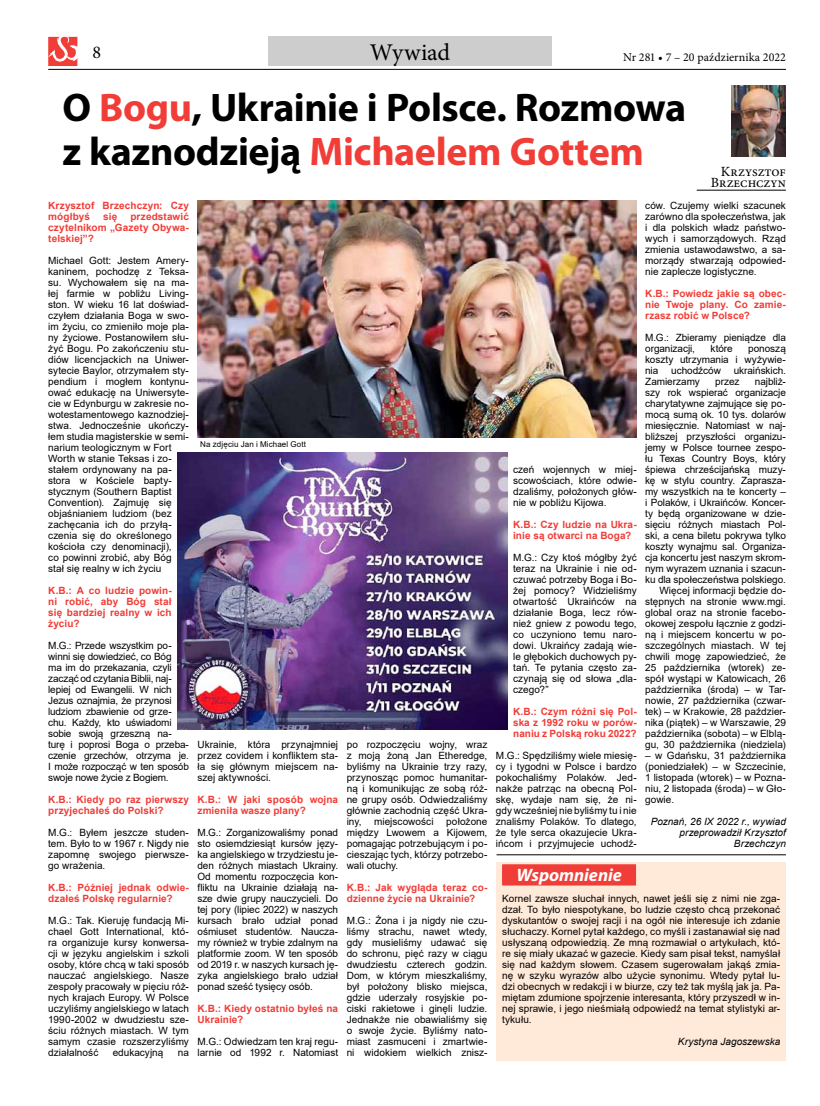
<style>
.page{position:relative;width:820px;height:1106px;background:#fff}
.page>*{position:absolute;margin:0;border:0;box-sizing:border-box;transform-origin:0 0}
.t1{font:700 40px/44px "Myriad Pro";letter-spacing:-.01em;color:#000}
.t2{font:24px "Minion Pro";color:#000}
.t3{font:italic 700 18px "Myriad Pro";color:#fff}
.t4{font:18px "Minion Pro";color:#000}
.t5{font:14px/11px "Minion Pro";letter-spacing:-.005em;color:#000;text-align:right}
.t6{font:12px "Minion Pro";color:#000}
.t7{font:10px/11px "Arial";color:#000;text-align:justify}
.t8{font:700 10px/11px "Arial";letter-spacing:.01em;color:#f13d37}
.t9{font:italic 10px/11px "Arial";color:#000;text-align:right}
.t10{font:8px "Arial";letter-spacing:.015em;color:#000}
.s1{color:#f13d37}
</style>
<div class="page">
<div style="left:268px;top:37px;width:283px;height:29px;background:#cecdcd"></div>
<img style="left:731px;top:85px;width:54px;height:72px">
<hr style="left:696px;top:190px;width:89px;height:1px;background:#000">
<img style="left:197px;top:200px;width:439px;height:238px">
<img style="left:177px;top:453px;width:330px;height:276px">
<div style="left:496px;top:862px;width:289px;height:198px;background:#ffe9d8"></div>
<div style="left:502px;top:865px;width:133px;height:20px;background:#f13d37"></div>
<div style="left:502px;top:864px;width:133px;height:20px;background:#f13d37"></div>
<hr style="left:496px;top:854px;width:289px;height:1px;background:#000">
<hr style="left:48px;top:69px;width:737px;height:1px;background:#000">
<svg style="left:48px;top:37px;width:29px;height:29px"></svg>
<h2 class="t2" style="left:369px;top:36px;width:82px">Wywiad</h2>
<h3 class="t4" style="left:92px;top:40px;width:10px">8</h3>
<p class="t6" style="left:623px;top:49px;width:164px">Nr 281 • 7 – 20 października 2022</p>
<h1 class="t1" style="left:62px;top:84px;width:625px">O <span class="s1">Bogu</span>, Ukrainie i Polsce. Rozmowa z kaznodzieją <span class="s1">Michaelem Gottem</span></h1>
<h3 class="t5" style="left:710px;top:166px;width:76px">Krzysztof<br>Brzechczyn</h3>
<p class="t8" style="left:48px;top:200px;width:142px">Krzysztof Brzechczyn: Czy mógłbyś</p>
<p class="t8" style="left:48px;top:211px;width:142px;text-align:justify;text-indent:82px">przedstawić czytelnikom „Gazety Obywa&shy;telskiej”?</p>
<p class="t7" style="left:48px;top:255px;width:142px;text-align:left">Michael Gott: Jestem Amery&shy;kaninem, pochodzę z Teksa&shy;su. Wychowałem się na ma&shy;łej farmie w pobliżu Living&shy;ston. W wieku 16 lat doświad&shy;czyłem działania Boga w swo&shy;im życiu, co zmieniło moje pla&shy;ny życiowe. Postanowiłem słu&shy;żyć Bogu. Po zakończeniu stu&shy;diów licencjackich na Uniwer&shy;sytecie Baylor, otrzymałem sty&shy;pendium i mogłem kontynu&shy;ować edukację na Uniwersyte&shy;cie w Edynburgu w zakresie no&shy;wotestamentowego kaznodziej&shy;stwa. Jednocześnie ukończy&shy;łem studia magisterskie w semi&shy;narium teologicznym w Fort<br>Worth w stanie Teksas i zo&shy;stałem ordynowany na pa&shy;stora w Kościele bapty&shy;stycznym (Southern Baptist<br>Convention). Zajmuję się objaśnianiem ludziom (bez zachęcania ich do przyłą&shy;czenia się do określonego kościoła czy denominacji),<br>co powinni zrobić, aby Bóg stał się realny w ich życiu</p>
<p class="t8" style="left:48px;top:585px;width:125px;text-align:justify">K.B.: A co ludzie powin&shy;ni robić, aby Bóg stał się bardziej realny w ich życiu?</p>
<p class="t7" style="left:48px;top:640px;width:142px;text-align:left">M.G.: Przede wszystkim po&shy;winni się dowiedzieć, co Bóg<br>ma im do przekazania, czyli zacząć od czytania Biblii, naj&shy;lepiej od Ewangelii. W nich<br>Jezus oznajmia, że przynosi ludziom zbawienie od grze&shy;chu. Każdy, kto uświadomi sobie swoją grzeszną na&shy;turę i poprosi Boga o przeba&shy;czenie grzechów, otrzyma je.<br>I może rozpocząć w ten sposób swoje nowe życie z Bogiem.</p>
<p class="t8" style="left:48px;top:794px;width:142px">K.B.: Kiedy po raz pierwszy przyjechałeś do Polski?</p>
<p class="t7" style="left:48px;top:827px;width:142px">M.G.: Byłem jeszcze studen&shy;tem. Było to w 1967 r. Nigdy nie zapomnę swojego pierwsze&shy;go wrażenia.</p>
<p class="t8" style="left:48px;top:882px;width:142px">K.B.: Później jednak odwie&shy;dzałeś Polskę regularnie?</p>
<p class="t7" style="left:48px;top:915px;width:142px">M.G.: Tak. Kieruję fundacją Mi&shy;chael Gott International, któ&shy;ra organizuje kursy konwersa&shy;cji w języku angielskim i szkoli osoby, które chcą w taki sposób nauczać angielskiego. Nasze zespoły pracowały w pięciu róż&shy;nych krajach Europy. W Polsce uczyliśmy angielskiego w latach 1990-2002 w dwudziestu sze&shy;ściu różnych miastach. W tym samym czasie rozszerzyliśmy działalność</p>
<p class="t8" style="left:103px;top:211px;width:16px">się</p>
<p class="t7" style="left:113px;top:1047px;width:52px">edukacyjną</p>
<p class="t7" style="left:178px;top:1047px;width:13px">na</p>
<p class="t10" style="left:200px;top:439px;width:107px">Na zdjęciu Jan i Michael Gott</p>
<p class="t7" style="left:197px;top:739px;width:142px">Ukrainie, która przynajmniej przez covidem i konfliktem sta&shy;ła się głównym miejscem na&shy;szej aktywności.</p>
<p class="t8" style="left:197px;top:794px;width:142px">K.B.: W jaki sposób wojna zmieniła wasze plany?</p>
<p class="t7" style="left:197px;top:827px;width:142px">M.G.: Zorganizowaliśmy ponad sto osiemdziesiąt kursów języ&shy;ka angielskiego w trzydziestu je&shy;den różnych miastach Ukrainy.<br>Od momentu rozpoczęcia kon&shy;fliktu na Ukrainie działają na&shy;sze dwie grupy nauczycieli. Do tej pory (lipiec 2022) w naszych kursach brało udział ponad ośmiuset studentów. Naucza&shy;my również w trybie zdalnym na platformie zoom. W ten sposób od 2019 r. w naszych kursach ję&shy;zyka angielskiego brało udział ponad sześć tysięcy osób.</p>
<p class="t8" style="left:197px;top:1003px;width:142px">K.B.: Kiedy ostatnio byłeś na<br>Ukrainie?</p>
<p class="t7" style="left:197px;top:1036px;width:142px">M.G.: Odwiedzam ten kraj regu&shy;larnie od 1992 r. Natomiast</p>
<p class="t7" style="left:346px;top:739px;width:142px">po rozpoczęciu wojny, wraz z moją żoną Jan Etheredge, byliśmy na Ukrainie trzy razy, przynosząc pomoc humanitar&shy;ną i komunikując ze sobą róż&shy;ne grupy osób. Odwiedzaliśmy głównie zachodnią część Ukra&shy;iny,</p>
<p class="t7" style="left:374px;top:816px;width:61px">miejscowości</p>
<p class="t7" style="left:346px;top:816px;width:142px;text-indent:99px">położone między Lwowem a Kijowem, pomagając potrzebującym i po&shy;cieszając tych, którzy potrzebo&shy;wali otuchy.</p>
<p class="t8" style="left:346px;top:882px;width:142px">K.B.: Jak wygląda teraz co&shy;dzienne życie na Ukrainie?</p>
<p class="t7" style="left:346px;top:915px;width:142px">M.G.: Żona i ja nigdy nie czu&shy;liśmy strachu, nawet wtedy, gdy musieliśmy udawać się do schronu, pięć razy w ciągu dwudziestu czterech godzin.<br>Dom, w którym mieszkaliśmy, był położony blisko miejsca, gdzie uderzały rosyjskie po&shy;ciski rakietowe i ginęli ludzie.<br>Jednakże nie obawialiśmy się o swoje życie. Byliśmy nato&shy;miast zasmuceni i zmartwie&shy;ni widokiem wielkich znisz-</p>
<p class="t7" style="left:513px;top:464px;width:125px">czeń wojennych w miej&shy;scowościach, które odwie&shy;dzaliśmy, położonych głów&shy;nie w pobliżu Kijowa.</p>
<p class="t8" style="left:513px;top:519px;width:125px">K.B.: Czy ludzie na Ukra&shy;inie są otwarci na Boga?</p>
<p class="t7" style="left:513px;top:552px;width:125px">M.G.: Czy ktoś mógłby żyć teraz na Ukrainie i nie od&shy;czuwać potrzeby Boga i Bo&shy;żej pomocy? Widzieliśmy otwartość Ukraińców na działanie Boga, lecz rów&shy;nież gniew z powodu tego, co uczyniono temu naro&shy;dowi. Ukraińcy zadają wie&shy;le głębokich duchowych py&shy;tań. Te pytania często za&shy;czynają się od słowa „dla&shy;czego?”</p>
<p class="t8" style="left:513px;top:706px;width:125px;text-align:justify">K.B.: Czym różni się Pol&shy;ska z 1992 roku w porów&shy;naniu z Polską roku 2022?</p>
<p class="t7" style="left:495px;top:750px;width:142px">M.G.: Spędziliśmy wiele miesię&shy;cy i tygodni w Polsce i bardzo pokochaliśmy Polaków. Jed&shy;nakże patrząc na obecną Pol&shy;skę, wydaje nam się, że ni&shy;gdy wcześniej nie byliśmy tu i nie znaliśmy Polaków. To dlatego, że tyle serca okazujecie Ukra&shy;ińcom i przyjmujecie uchodź-</p>
<p class="t7" style="left:645px;top:200px;width:142px">ców. Czujemy wielki szacunek zarówno dla społeczeństwa, jak i dla polskich władz państwo&shy;wych i samorządowych. Rząd zmienia ustawodawstwo, a sa&shy;morządy stwarzają odpowied&shy;nie zaplecze logistyczne.</p>
<p class="t8" style="left:645px;top:288px;width:142px;text-align:justify">K.B.: Powiedz jakie są obec&shy;nie Twoje plany. Co zamie&shy;rzasz robić w Polsce?</p>
<p class="t7" style="left:645px;top:332px;width:142px">M.G.: Zbieramy pieniądze dla organizacji,</p>
<p class="t7" style="left:710px;top:343px;width:24px">które</p>
<p class="t7" style="left:645px;top:343px;width:142px;text-indent:103px">ponoszą koszty utrzymania i wyżywie&shy;nia</p>
<p class="t7" style="left:671px;top:365px;width:51px">uchodźców</p>
<p class="t7" style="left:733px;top:365px;width:54px">ukraińskich.</p>
<p class="t7" style="left:645px;top:376px;width:56px">Zamierzamy</p>
<p class="t7" style="left:715px;top:376px;width:26px">przez</p>
<p class="t7" style="left:645px;top:376px;width:142px;text-align:right">najbliż-<br>szy rok wspierać organizacje charytatywne zajmujące się po&shy;mocą sumą ok. 10 tys. dolarów miesięcznie. Natomiast w naj&shy;bliższej przyszłości organizu&shy;jemy w Polsce tournee zespo&shy;łu Texas Country Boys, który śpiewa chrześcijańską muzy&shy;kę w stylu country. Zaprasza&shy;my wszystkich na te koncerty – i Polaków, i Ukraińców. Koncer&shy;ty będą organizowane w dzie&shy;sięciu różnych miastach Pol&shy;ski, a cena biletu pokrywa tylko koszty wynajmu sal. Organiza&shy;cja koncertu jest naszym skrom&shy;nym wyrazem uznania i szacun&shy;ku dla społeczeństwa polskiego.<br>Więcej informacji będzie do&shy;stępnych na stronie www.mgi. global oraz na stronie facebo&shy;okowej zespołu łącznie z godzi&shy;ną i miejscem koncertu w po&shy;szczególnych miastach. W tej chwili mogę zapowiedzieć, że<br>25 października (wtorek) ze&shy;spół wystąpi w Katowicach, 26 października (środa) – w Tar&shy;nowie, 27 października (czwar&shy;tek) – w Krakowie, 28 paździer&shy;nika (piątek) – w Warszawie, 29 października (sobota) – w Elblą&shy;gu, 30 października (niedziela)</p>
<p class="t7" style="left:645px;top:750px;width:142px">– w Gdańsku, 31 października (poniedziałek) – w Szczecinie, 1 listopada (wtorek) – w Pozna&shy;niu, 2 listopada (środa) – w Gło&shy;gowie.</p>
<p class="t9" style="left:650px;top:816px;width:137px">Poznań, 26 IX 2022 r., wywiad przeprowadził Krzysztof<br>Brzechczyn</p>
<h3 class="t3" style="left:516px;top:863px;width:107px">Wspomnienie</h3>
<p class="t7" style="left:502px;top:893px;width:279px">Kornel zawsze słuchał innych, nawet jeśli się z nimi nie zga&shy;dzał. To było niespotykane, bo ludzie często chcą przekonać dyskutantów o swojej racji i na ogół nie interesuje ich zdanie słuchaczy. Kornel pytał każdego, co myśli i zastanawiał się nad usłyszaną odpowiedzią. Ze mną rozmawiał o artykułach, któ&shy;re się miały ukazać w gazecie. Kiedy sam pisał tekst, namyślał się nad każdym słowem. Czasem sugerowałam jakąś zmia&shy;nę w szyku wyrazów albo użycie synonimu. Wtedy pytał lu&shy;dzi obecnych w redakcji i w biurze, czy też tak myślą jak ja. Pa&shy;miętam zdumione spojrzenie interesanta, który przyszedł w in&shy;nej sprawie, i jego nieśmiałą odpowiedź na temat stylistyki ar&shy;tykułu.</p>
<p class="t9" style="left:677px;top:1036px;width:104px">Krystyna Jagoszewska</p>
</div>
